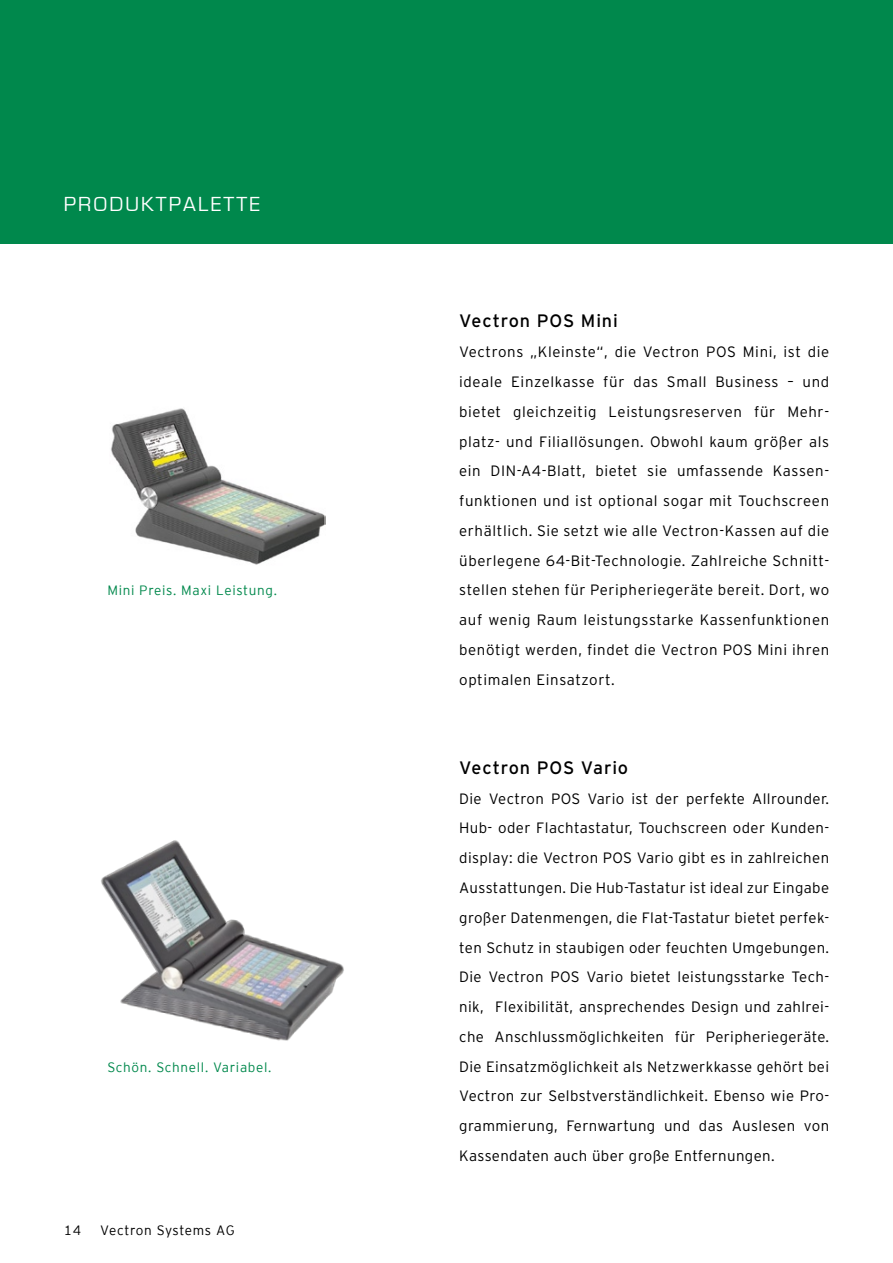
<style>
.page{position:relative;width:893px;height:1263px;background:#fff}
.page>*{position:absolute;margin:0;border:0;box-sizing:border-box;transform-origin:0 0}
.t1{font:21px "Eurostile T";letter-spacing:.1em;color:#fff}
.t2{font:18px "Interstate";letter-spacing:.045em;color:#000}
.t3{font:300 15px/29.7px "Interstate";letter-spacing:.025em;color:#000;text-align:justify}
.t4{font:300 13.5px "Vectron Interstate";letter-spacing:.05em;color:#00884c}
.t5{font:300 13.5px "Vectron Interstate";letter-spacing:.045em;color:#000}
</style>
<div class="page">
<img style="left:111px;top:408px;width:215px;height:157px">
<img style="left:101px;top:840px;width:243px;height:201px">
<div style="left:0;top:0;width:893px;height:243px;background:#00884c"></div>
<h1 class="t1" style="left:64px;top:192px;width:198px">PRODUKTPALETTE</h1>
<p class="t4" style="left:107px;top:583px;width:171px">Mini Preis. Maxi Leistung.</p>
<p class="t4" style="left:107px;top:1059px;width:166px">Schön. Schnell. Variabel.</p>
<p class="t5" style="left:64px;top:1223px;width:19px">14</p>
<p class="t5" style="left:100px;top:1223px;width:136px">Vectron Systems AG</p>
<p class="t2" style="left:459px;top:310px;width:160px">Vectron POS Mini</p>
<p class="t3" style="left:459px;top:337px;width:371px">Vectrons „Kleinste“, die Vectron POS Mini, ist die ideale Einzelkasse für das Small Business – und bietet gleichzeitig Leistungsreserven für Mehr&shy;platz- und Filiallösungen. Obwohl kaum größer als ein DIN-A4-Blatt, bietet sie umfassende Kassen&shy;funktionen und ist optional sogar mit Touchscreen erhältlich. Sie setzt wie alle Vectron-Kassen auf die überlegene 64-Bit-Technologie. Zahlreiche Schnitt&shy;stellen stehen für Peripheriegeräte bereit. Dort, wo auf wenig Raum leistungsstarke Kassenfunktionen benötigt werden, findet die Vectron POS Mini ihren optimalen Einsatzort.</p>
<p class="t2" style="left:459px;top:757px;width:170px">Vectron POS Vario</p>
<p class="t3" style="left:459px;top:783px;width:371px">Die Vectron POS Vario ist der perfekte Allrounder.<br>Hub- oder Flachtastatur, Touchscreen oder Kunden&shy;display: die Vectron POS Vario gibt es in zahlreichen Ausstattungen. Die Hub-Tastatur ist ideal zur Eingabe großer Datenmengen, die Flat-Tastatur bietet perfek&shy;ten Schutz in staubigen oder feuchten Umgebungen.<br>Die Vectron POS Vario bietet leistungsstarke Tech&shy;nik, Flexibilität, ansprechendes Design und zahlrei&shy;che Anschlussmöglichkeiten für Peripheriegeräte.<br>Die Einsatzmöglichkeit als Netzwerkkasse gehört bei Vectron zur Selbstverständlichkeit. Ebenso wie Pro&shy;grammierung, Fernwartung und das Auslesen von Kassendaten auch über große Entfernungen.</p>
</div>
